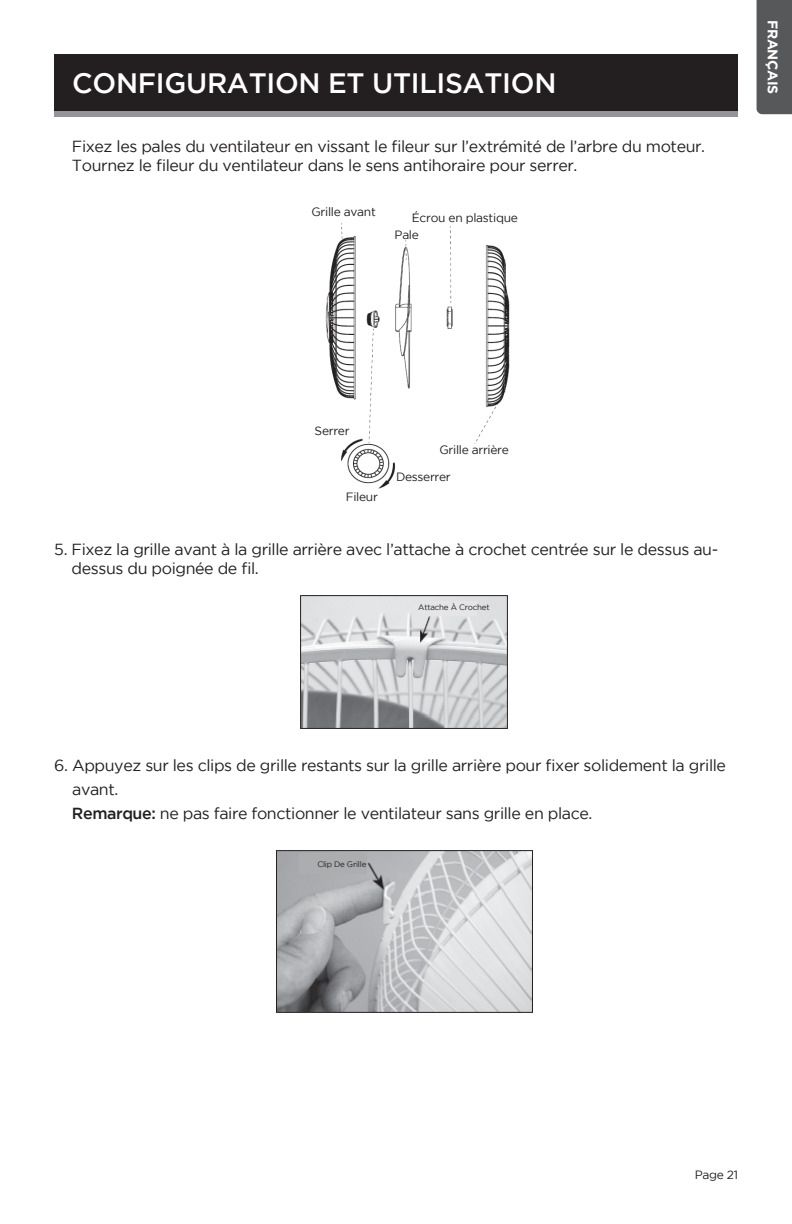
<style>
.page{position:relative;width:792px;height:1224px;background:#fff}
.page>*{position:absolute;margin:0;border:0;box-sizing:border-box;transform-origin:0 0}
.t1{font:500 28px "Gotham";letter-spacing:-.01em;color:#fff}
.t2{font:16px/19.2px "Gotham";letter-spacing:-.025em;color:#231f20}
.t3{font:700 14px "Gotham";letter-spacing:-.025em;color:#fff}
.t4{font:12px "Gotham";letter-spacing:-.025em;color:#231f20}
.t5{font:8px "Gotham";letter-spacing:-.025em;color:#231f20}
.s1{font-weight:500}
</style>
<div class="page">
<div style="left:54px;top:106px;width:684px;height:10px;background:#939598"></div>
<div style="left:54px;top:54px;width:684px;height:57px;background:#231f20"></div>
<img style="left:325px;top:223px;width:185px;height:266px">
<img style="left:300px;top:595px;width:208px;height:134px">
<img style="left:276px;top:850px;width:257px;height:163px">
<div style="left:757px;top:0;width:35px;height:114px;background:#57585a"></div>
<div style="left:389px;top:227px;width:36px;height:12px;background:#fff"></div>
<div style="left:292px;top:429px;width:53px;height:17px;background:#fff"></div>
<div style="left:401px;top:472px;width:53px;height:12px;background:#fff"></div>
<div style="left:449px;top:444px;width:64px;height:14px;background:#fff"></div>
<div style="left:422px;top:602px;width:55px;height:14px;background:#e5e5e7"></div>
<div style="left:299px;top:854px;width:68px;height:20px;background:#abadaf"></div>
<h1 class="t1" style="left:72px;top:67px;width:486px">CONFIGURATION ET UTILISATION</h1>
<p class="t2" style="left:72px;top:136px;width:635px">Fixez les pales du ventilateur en vissant le fileur sur l’extrémité de l’arbre du moteur.<br>Tournez le fileur du ventilateur dans le sens antihoraire pour serrer.</p>
<p class="t4" style="left:312px;top:205px;width:66px">Grille avant</p>
<p class="t4" style="left:412px;top:211px;width:108px">Écrou en plastique</p>
<p class="t4" style="left:395px;top:228px;width:26px">Pale</p>
<p class="t3" style="left:781px;top:20px;width:76px;rotate:90deg">FRANÇAIS</p>
<p class="t4" style="left:315px;top:424px;width:36px">Serrer</p>
<p class="t4" style="left:346px;top:491px;width:34px">Fileur</p>
<p class="t4" style="left:439px;top:443px;width:71px">Grille arrière</p>
<p class="t4" style="left:396px;top:470px;width:56px">Desserrer</p>
<p class="t2" style="left:72px;top:539px;width:648px;text-indent:-17px">5. Fixez la grille avant à la grille arrière avec l’attache à crochet centrée sur le dessus au&shy;dessus du poignée de fil.</p>
<p class="t5" style="left:418px;top:603px;width:73px">Attache À Crochet</p>
<p class="t2" style="left:72px;top:753px;width:656px;line-height:24px;text-indent:-18px">6. Appuyez sur les clips de grille restants sur la grille arrière pour fixer solidement la grille avant.<br><span class="s1">Remarque:</span> ne pas faire fonctionner le ventilateur sans grille en place.</p>
<p class="t5" style="left:317px;top:859px;width:51px">Clip De Grille</p>
<p class="t4" style="left:695px;top:1168px;width:45px">Page 21</p>
</div>
